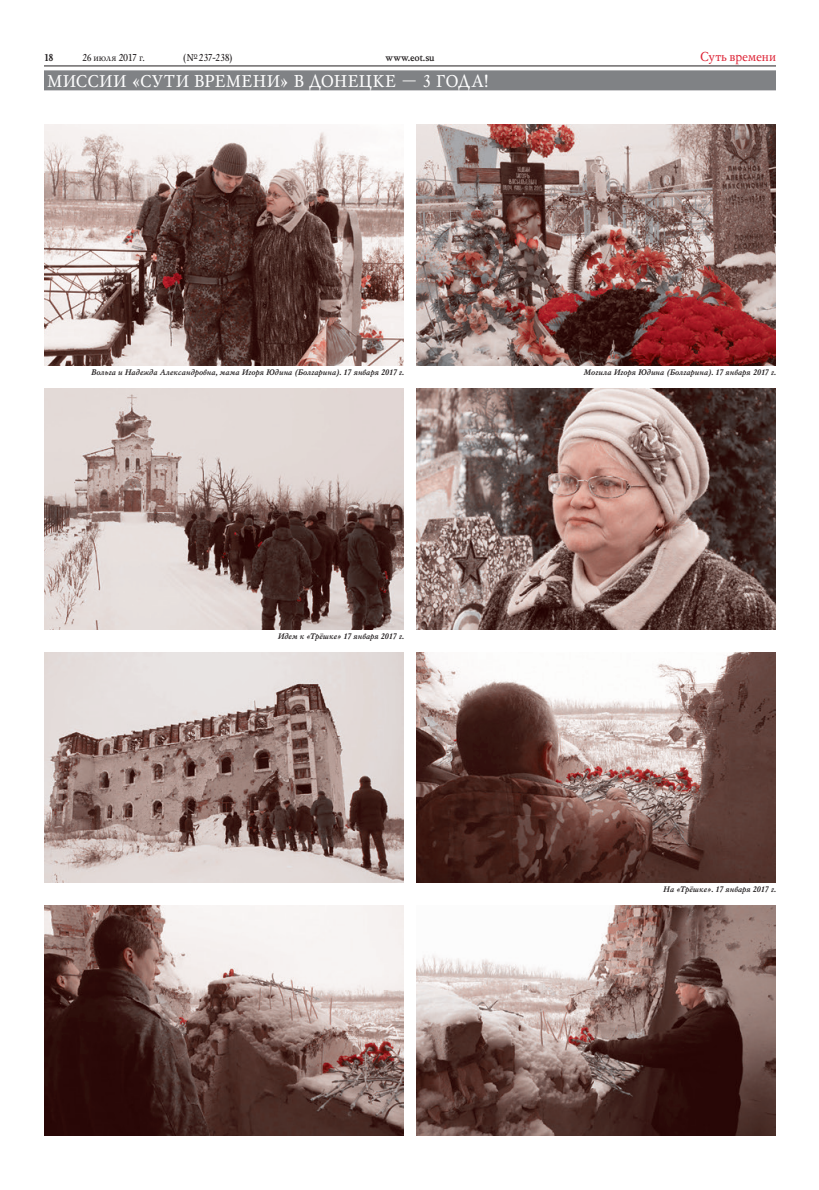
<style>
.page{position:relative;width:819px;height:1190px;background:#fff}
.page>*{position:absolute;margin:0;border:0;box-sizing:border-box;transform-origin:0 0}
.t1{font:17px "Mysl";letter-spacing:.02em;color:#fff}
.t2{font:13px "Mysl";color:#dd2033}
.t3{font:10px "Mysl";letter-spacing:-.025em;color:#231f20}
.t4{font:700 10px "Mysl";letter-spacing:-.015em;color:#231f20}
.t5{font:italic 700 8px "Mysl";color:#231f20}
</style>
<div class="page">
<hr style="left:44px;top:66px;width:732px;height:1px;background:#231f20">
<div style="left:44px;top:70px;width:732px;height:20px;background:#808285"></div>
<img style="left:44px;top:905px;width:360px;height:231px">
<img style="left:416px;top:124px;width:360px;height:242px">
<img style="left:44px;top:652px;width:360px;height:231px">
<img style="left:416px;top:388px;width:360px;height:242px">
<img style="left:44px;top:388px;width:360px;height:242px">
<img style="left:44px;top:124px;width:360px;height:242px">
<img style="left:416px;top:905px;width:360px;height:231px">
<img style="left:416px;top:652px;width:360px;height:231px">
<p class="t4" style="left:44px;top:50px;width:11px">18</p>
<p class="t3" style="left:82px;top:51px;width:64px">26 июля 2017 г.</p>
<p class="t3" style="left:183px;top:51px;width:51px">(№237-238)</p>
<p class="t4" style="left:386px;top:50px;width:51px">www.eot.su</p>
<h2 class="t2" style="left:700px;top:48px;width:77px">Суть времени</h2>
<h1 class="t1" style="left:47px;top:70px;width:443px">Миссии «Сути времени» в Донецке — 3 года!</h1>
<p class="t5" style="left:91px;top:367px;width:314px">Вольга и Надежда Александровна, мама Игоря Юдина (Болгарина). 17 января 2017 г.</p>
<p class="t5" style="left:278px;top:631px;width:128px">Идем к «Трёшке» 17 января 2017 г.</p>
<p class="t5" style="left:584px;top:367px;width:194px">Могила Игоря Юдина (Болгарина). 17 января 2017 г.</p>
<p class="t5" style="left:663px;top:884px;width:114px">На «Трёшке». 17 января 2017 г.</p>
</div>
